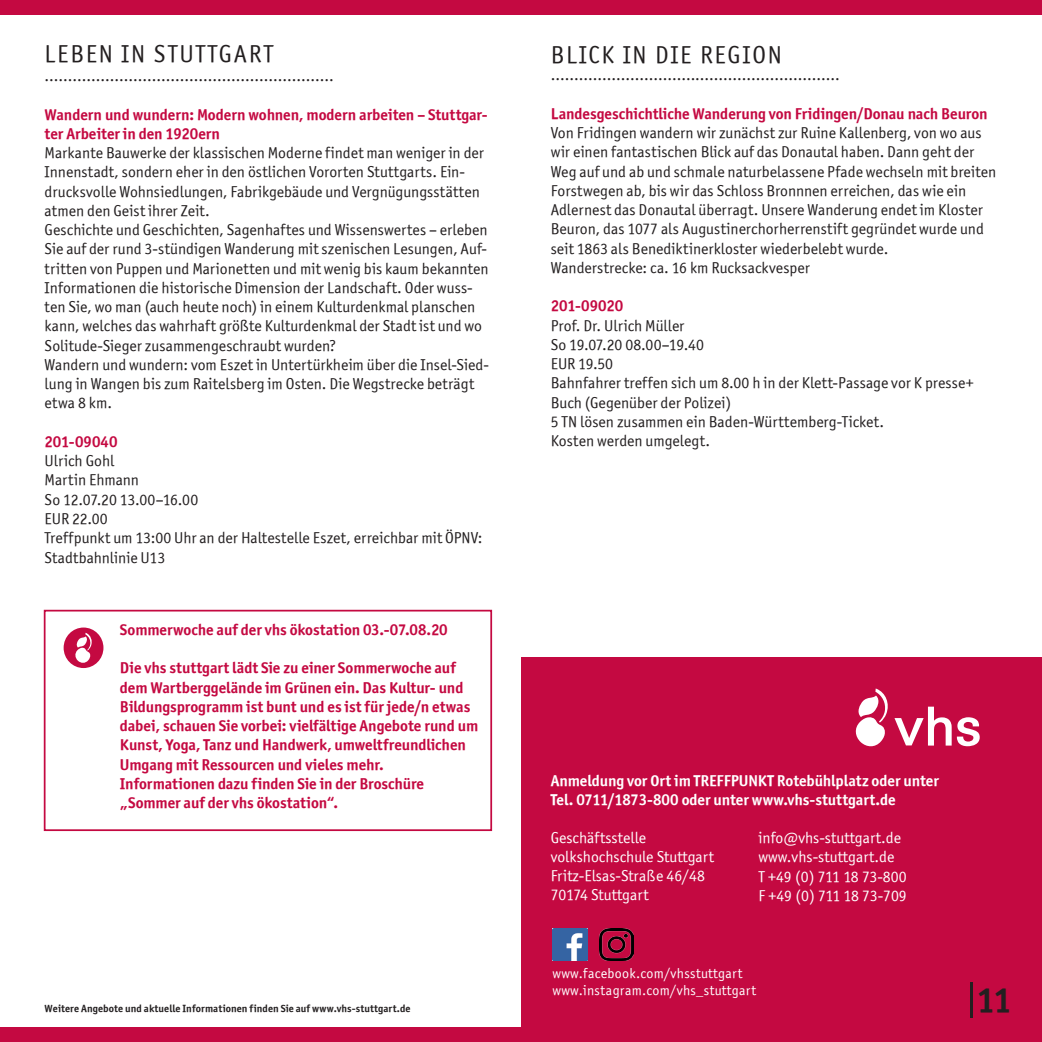
<style>
.page{position:relative;width:1042px;height:1042px;background:#fff}
.page>*{position:absolute;margin:0;border:0;box-sizing:border-box;transform-origin:0 0}
.t1{font:35px "Officina Sans ITCTT Bold";color:#231f20}
.t2{font:24.5px "Officina Sans ITCTT Book";letter-spacing:.07em;color:#231f20}
.Copy_Officina_Book_9{font:15.75px/19.2px "Officina Sans ITCTT Book";color:#231f20}
.Copy_Officina_Book_9-2{font:15.75px/19.2px "Officina Sans ITCTT Bold";letter-spacing:-.005em;color:#c40941}
.Headline_dick_1_Icon{font:15.75px "Officina Sans ITCTT Book";color:#231f20}
.t3{font:15.75px "Officina Sans ITCTT Book";color:#fff}
.t4{font:15.75px "Officina Sans ITCTT Bold";letter-spacing:-.005em;color:#fff}
.t5{font:15.75px "Officina Sans ITCTT Book";letter-spacing:-.02em;color:#fff}
.t6{font:14px "Officina Sans ITCTT Book";letter-spacing:.02em;color:#fff}
.t7{font:10.5px "Officina Sans ITCTT Bold";letter-spacing:.01em;color:#231f20}
</style>
<div class="page">
<div style="left:0;top:1027px;width:1042px;height:15px;background:#c40941"></div>
<div style="left:0;top:0;width:1042px;height:15px;background:#c40941"></div>
<div style="left:521px;top:657px;width:521px;height:385px;background:#c40941"></div>
<hr style="left:970px;top:982px;width:2px;height:35px;background:#231f20">
<svg style="left:855px;top:688px;width:96px;height:59px"></svg>
<svg style="left:957px;top:717px;width:22px;height:29px"></svg>
<img style="left:552px;top:928px;width:35px;height:33px">
<img style="left:599px;top:928px;width:35px;height:33px">
<div style="left:44px;top:610px;width:448px;height:221px;border:2px solid #c40941"></div>
<div style="left:64px;top:627px;width:39px;height:41px;background:#c40941;border-radius:50%"></div>
<svg style="left:75px;top:633px;width:17px;height:30px"></svg>
<p class="t2" style="left:45px;top:40px;width:230px">LEBEN IN STUTTGART</p>
<p class="Headline_dick_1_Icon" style="left:45px;top:67px;width:291px">..............................................................</p>
<p class="Copy_Officina_Book_9-2" style="left:45px;top:104px;width:445px">Wandern und wundern: Modern wohnen, modern arbeiten – Stuttgar&shy;ter Arbeiter in den 1920ern</p>
<p class="Copy_Officina_Book_9" style="left:45px;top:143px;width:441px">Markante Bauwerke der klassischen Moderne findet man weniger in der Innenstadt, sondern eher in den östlichen Vororten Stuttgarts. Ein&shy;drucksvolle Wohnsiedlungen, Fabrikgebäude und Vergnügungsstätten atmen den Geist ihrer Zeit.</p>
<p class="Copy_Officina_Book_9" style="left:45px;top:220px;width:445px">Geschichte und Geschichten, Sagenhaftes und Wissenswertes – erleben Sie auf der rund 3-stündigen Wanderung mit szenischen Lesungen, Auf&shy;tritten von Puppen und Marionetten und mit wenig bis kaum bekannten Informationen die historische Dimension der Landschaft. Oder wuss&shy;ten Sie, wo man (auch heute noch) in einem Kulturdenkmal planschen kann, welches das wahrhaft größte Kulturdenkmal der Stadt ist und wo Solitude-Sieger zusammengeschraubt wurden?</p>
<p class="Copy_Officina_Book_9" style="left:45px;top:355px;width:446px">Wandern und wundern: vom Eszet in Untertürkheim über die Insel-Sied&shy;lung in Wangen bis zum Raitelsberg im Osten. Die Wegstrecke beträgt etwa 8 km.</p>
<p class="Copy_Officina_Book_9-2" style="left:45px;top:432px;width:74px">201-09040</p>
<p class="Copy_Officina_Book_9" style="left:45px;top:451px;width:71px">Ulrich Gohl</p>
<p class="Copy_Officina_Book_9" style="left:45px;top:470px;width:96px">Martin Ehmann</p>
<p class="Copy_Officina_Book_9" style="left:45px;top:490px;width:155px">So 12.07.20 13.00–16.00</p>
<p class="Copy_Officina_Book_9" style="left:45px;top:509px;width:65px">EUR 22.00</p>
<p class="Copy_Officina_Book_9" style="left:45px;top:528px;width:439px">Treffpunkt um 13:00 Uhr an der Haltestelle Eszet, erreichbar mit ÖPNV:<br>Stadtbahnlinie U13</p>
<p class="Copy_Officina_Book_9-2" style="left:120px;top:620px;width:329px">Sommerwoche auf der vhs ökostation 03.-07.08.20</p>
<p class="Copy_Officina_Book_9-2" style="left:120px;top:658px;width:360px">Die vhs stuttgart lädt Sie zu einer Sommerwoche auf dem Wartberggelände im Grünen ein. Das Kultur- und Bildungsprogramm ist bunt und es ist für jede/n etwas dabei, schauen Sie vorbei: vielfältige Angebote rund um Kunst, Yoga, Tanz und Handwerk, umweltfreundlichen Umgang mit Ressourcen und vieles mehr.</p>
<p class="Copy_Officina_Book_9-2" style="left:120px;top:774px;width:306px">Informationen dazu finden Sie in der Broschüre</p>
<p class="Copy_Officina_Book_9-2" style="left:120px;top:793px;width:220px">„Sommer auf der vhs ökostation“.</p>
<p class="t7" style="left:45px;top:1002px;width:367px">Weitere Angebote und aktuelle Informationen finden Sie auf www.vhs-stuttgart.de</p>
<p class="t2" style="left:551px;top:41px;width:232px">BLICK IN DIE REGION</p>
<p class="Headline_dick_1_Icon" style="left:551px;top:66px;width:291px">..............................................................</p>
<p class="Copy_Officina_Book_9-2" style="left:551px;top:104px;width:438px">Landesgeschichtliche Wanderung von Fridingen/Donau nach Beuron</p>
<p class="Copy_Officina_Book_9" style="left:551px;top:123px;width:447px">Von Fridingen wandern wir zunächst zur Ruine Kallenberg, von wo aus wir einen fantastischen Blick auf das Donautal haben. Dann geht der Weg auf und ab und schmale naturbelassene Pfade wechseln mit breiten Forstwegen ab, bis wir das Schloss Bronnnen erreichen, das wie ein Adlernest das Donautal überragt. Unsere Wanderung endet im Kloster Beuron, das 1077 als Augustinerchorherrenstift gegründet wurde und seit 1863 als Benediktinerkloster wiederbelebt wurde.</p>
<p class="Copy_Officina_Book_9" style="left:551px;top:258px;width:261px">Wanderstrecke: ca. 16 km Rucksackvesper</p>
<p class="Copy_Officina_Book_9-2" style="left:551px;top:296px;width:74px">201-09020</p>
<p class="Copy_Officina_Book_9" style="left:551px;top:315px;width:135px">Prof. Dr. Ulrich Müller</p>
<p class="Copy_Officina_Book_9" style="left:551px;top:335px;width:155px">So 19.07.20 08.00–19.40</p>
<p class="Copy_Officina_Book_9" style="left:551px;top:354px;width:64px">EUR 19.50</p>
<p class="Copy_Officina_Book_9" style="left:551px;top:373px;width:424px">Bahnfahrer treffen sich um 8.00 h in der Klett-Passage vor K presse+<br>Buch (Gegenüber der Polizei)</p>
<p class="Copy_Officina_Book_9" style="left:551px;top:412px;width:335px">5 TN lösen zusammen ein Baden-Württemberg-Ticket.</p>
<p class="Copy_Officina_Book_9" style="left:551px;top:431px;width:161px">Kosten werden umgelegt.</p>
<p class="t4" style="left:551px;top:771px;width:390px">Anmeldung vor Ort im TREFFPUNKT Rotebühlplatz oder unter</p>
<p class="t4" style="left:551px;top:790px;width:346px">Tel. 0711/1873-800 oder unter www.vhs-stuttgart.de</p>
<p class="t3" style="left:551px;top:828px;width:97px">Geschäftsstelle</p>
<p class="t3" style="left:551px;top:847px;width:165px">volkshochschule Stuttgart</p>
<p class="t3" style="left:551px;top:866px;width:156px">Fritz-Elsas-Straße 46/48</p>
<p class="t3" style="left:551px;top:886px;width:99px">70174 Stuttgart</p>
<p class="t3" style="left:758px;top:828px;width:144px">info@vhs-stuttgart.de</p>
<p class="t3" style="left:758px;top:848px;width:137px">www.vhs-stuttgart.de</p>
<p class="t5" style="left:758px;top:867px;width:149px">T +49 (0) 711 18 73-800</p>
<p class="t5" style="left:758px;top:886px;width:150px">F +49 (0) 711 18 73-709</p>
<p class="t6" style="left:552px;top:965px;width:191px">www.facebook.com/vhsstuttgart</p>
<p class="t6" style="left:552px;top:982px;width:205px">www.instagram.com/vhs_stuttgart</p>
<h1 class="t1" style="left:977px;top:978px;width:37px">11</h1>
</div>
